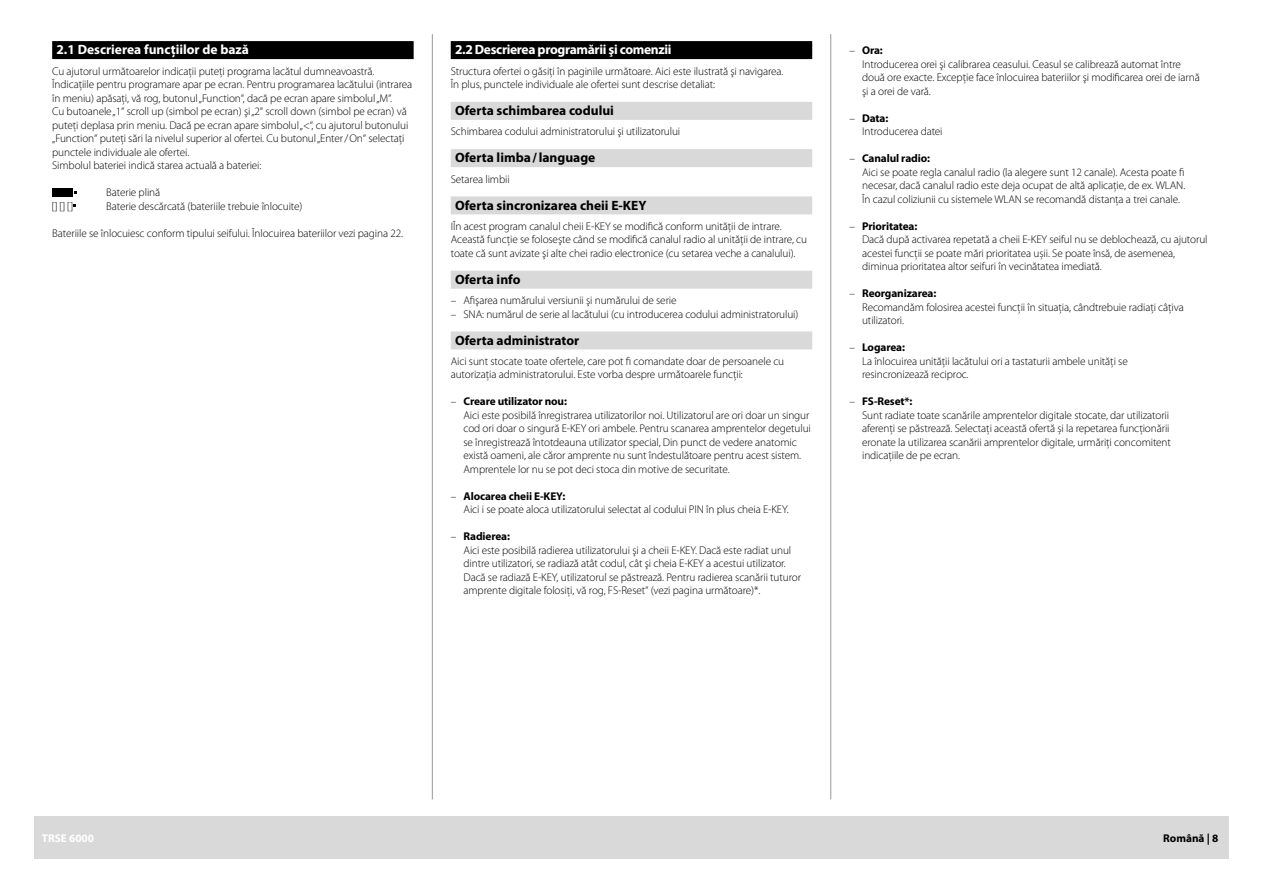
<style>
.page{position:relative;width:1263px;height:893px;background:#fff}
.page>*{position:absolute;margin:0;border:0;box-sizing:border-box;transform-origin:0 0}
.t1{font:700 13.5px "Myriad Pro";color:#000}
.t2{font:700 13.5px "Myriad Pro";letter-spacing:-.025em;color:#fff}
.t3{font:700 13.5px "Myriad Pro";color:#fff}
.t4{font:300 11.25px/13.5px "Myriad Pro";letter-spacing:-.01em;color:#000}
.t5{font:700 11.25px "Myriad Pro";color:#fff}
.t6{font:700 11.25px "Myriad Pro";color:#000}
.s1{font-weight:700}
</style>
<div class="page">
<hr style="left:432px;top:34px;width:1px;height:765px;background:#989999">
<hr style="left:830px;top:34px;width:1px;height:765px;background:#989999">
<div style="left:34px;top:816px;width:1195px;height:43px;background:#d9d9da"></div>
<div style="left:52px;top:41px;width:362px;height:18px;background:#000"></div>
<div style="left:52px;top:188px;width:6px;height:9px;background:#000"></div>
<div style="left:60px;top:188px;width:6px;height:9px;background:#000"></div>
<div style="left:67px;top:188px;width:6px;height:9px;background:#000"></div>
<div style="left:451px;top:41px;width:361px;height:18px;background:#000"></div>
<div style="left:451px;top:102px;width:361px;height:18px;background:#d9d9da"></div>
<div style="left:451px;top:149px;width:361px;height:18px;background:#d9d9da"></div>
<div style="left:451px;top:196px;width:361px;height:18px;background:#d9d9da"></div>
<div style="left:451px;top:271px;width:361px;height:18px;background:#d9d9da"></div>
<div style="left:451px;top:331px;width:361px;height:18px;background:#d9d9da"></div>
<p class="t3" style="left:56px;top:41px;width:194px">2.1 Descrierea funcţiilor de bază</p>
<p class="t4" style="left:52px;top:64px;width:362px">Cu ajutorul următoarelor indicaţii puteţi programa lacătul dumneavoastră.<br>Îndicaţiile pentru programare apar pe ecran. Pentru programarea lacătului (intrarea în meniu) apăsaţi, vă rog, butonul „Function“, dacă pe ecran apare simbolul „M“.<br>Cu butoanele „1“ scroll up (simbol pe ecran) şi „2“ scroll down (simbol pe ecran) vă puteţi deplasa prin meniu. Dacă pe ecran apare simbolul „&lt;“, cu ajutorul butonului „Function“ puteţi sări la nivelul superior al ofertei. Cu butonul „Enter/On“ selectaţi punctele individuale ale ofertei.<br>Simbolul bateriei indică starea actuală a bateriei:</p>
<p class="t4" style="left:106px;top:185px;width:56px">Baterie plină</p>
<p class="t4" style="left:51px;top:199px;width:23px">[][][]</p>
<p class="t4" style="left:106px;top:199px;width:198px">Baterie descărcată (bateriile trebuie înlocuite)</p>
<p class="t4" style="left:52px;top:226px;width:351px">Bateriile se înlocuiesc conform tipului seifului. Înlocuirea bateriilor vezi pagina 22.</p>
<p class="t2" style="left:455px;top:41px;width:218px">2.2 Descrierea programării şi comenzii</p>
<p class="t4" style="left:451px;top:64px;width:333px">Structura ofertei o găsiţi în paginile următoare. Aici este ilustrată şi navigarea.<br>În plus, punctele individuale ale ofertei sunt descrise detaliat:</p>
<p class="t1" style="left:455px;top:102px;width:160px">Oferta schimbarea codului</p>
<p class="t4" style="left:451px;top:125px;width:231px">Schimbarea codului administratorului şi utilizatorului</p>
<p class="t1" style="left:455px;top:149px;width:142px">Oferta limba/language</p>
<p class="t4" style="left:451px;top:172px;width:60px">Setarea limbii</p>
<p class="t1" style="left:455px;top:196px;width:193px">Oferta sincronizarea cheii E-KEY</p>
<p class="t4" style="left:451px;top:219px;width:358px">IÎn acest program canalul cheii E-KEY se modifică conform unităţii de intrare.<br>Această funcţie se foloseşte când se modifică canalul radio al unităţii de intrare, cu toate că sunt avizate şi alte chei radio electronice (cu setarea veche a canalului).</p>
<p class="t1" style="left:455px;top:270px;width:67px">Oferta info</p>
<p class="t4" style="left:451px;top:293px;width:227px">– Afişarea numărului versiunii şi numărului de serie</p>
<p class="t4" style="left:451px;top:307px;width:349px">– SNA: numărul de serie al lacătului (cu introducerea codului administratorului)</p>
<p class="t1" style="left:455px;top:331px;width:126px">Oferta administrator</p>
<p class="t4" style="left:451px;top:354px;width:335px">Aici sunt stocate toate ofertele, care pot fi comandate doar de persoanele cu autorizaţia administratorului. Este vorba despre următoarele funcţii:</p>
<p class="t4" style="left:463px;top:395px;width:349px;text-indent:-13px">– <span class="s1">Creare utilizator nou:<br></span>Aici este posibilă înregistrarea utilizatorilor noi. Utilizatorul are ori doar un singur cod ori doar o singură E-KEY ori ambele. Pentru scanarea amprentelor degetului se înregistrează întotdeauna utilizator special, Din punct de vedere anatomic există oameni, ale căror amprente nu sunt îndestulătoare pentru acest sistem.<br>Amprentele lor nu se pot deci stoca din motive de securitate.</p>
<p class="t4" style="left:463px;top:489px;width:326px;text-indent:-13px">– <span class="s1">Alocarea cheii E-KEY:<br></span>Aici i se poate aloca utilizatorului selectat al codului PIN în plus cheia E-KEY.</p>
<p class="t4" style="left:463px;top:530px;width:339px;text-indent:-13px">– <span class="s1">Radierea:<br></span>Aici este posibilă radierea utilizatorului şi a cheii E-KEY. Dacă este radiat unul dintre utilizatori, se radiază atât codul, cât şi cheia E-KEY a acestui utilizator.<br>Dacă se radiază E-KEY, utilizatorul se păstrează. Pentru radierea scanării tuturor amprente digitale folosiţi, vă rog, FS-Reset“ (vezi pagina următoare)*.</p>
<p class="t4" style="left:862px;top:44px;width:339px;text-indent:-13px">– <span class="s1">Ora:<br></span>Introducerea orei şi calibrarea ceasului. Ceasul se calibrează automat între două ore exacte. Excepţie face înlocuirea bateriilor şi modificarea orei de iarnă şi a orei de vară.</p>
<p class="t4" style="left:862px;top:111px;width:82px;text-indent:-13px">– <span class="s1">Data:<br></span>Introducerea datei</p>
<p class="t4" style="left:862px;top:152px;width:324px;text-indent:-13px">– <span class="s1">Canalul radio:<br></span>Aici se poate regla canalul radio (la alegere sunt 12 canale). Acesta poate fi necesar, dacă canalul radio este deja ocupat de altă aplicație, de ex. WLAN.<br>În cazul coliziunii cu sistemele WLAN se recomandă distanța a trei canale.</p>
<p class="t4" style="left:862px;top:219px;width:347px;text-indent:-13px">– <span class="s1">Prioritatea:<br></span>Dacă după activarea repetată a cheii E-KEY seiful nu se deblochează, cu ajutorul acestei funcții se poate mări prioritatea ușii. Se poate însă, de asemenea, diminua prioritatea altor seifuri în vecinătatea imediată.</p>
<p class="t4" style="left:862px;top:287px;width:323px;text-indent:-13px">– <span class="s1">Reorganizarea:<br></span>Recomandăm folosirea acestei funcții în situația, cândtrebuie radiați câțiva utilizatori.</p>
<p class="t4" style="left:862px;top:341px;width:267px;text-indent:-13px">– <span class="s1">Logarea:<br></span>La înlocuirea unității lacătului ori a tastaturii ambele unități se resincronizează reciproc.</p>
<p class="t4" style="left:862px;top:395px;width:310px;text-indent:-13px">– <span class="s1">FS-Reset*:<br></span>Sunt radiate toate scanările amprentelor digitale stocate, dar utilizatorii aferenți se păstrează. Selectați această ofertă și la repetarea funcționării eronate la utilizarea scanării amprentelor digitale, urmăriți concomitent indicațiile de pe ecran.</p>
<p class="t5" style="left:42px;top:831px;width:54px">TRSE 6000</p>
<p class="t6" style="left:1163px;top:831px;width:57px">Română | 8</p>
</div>
